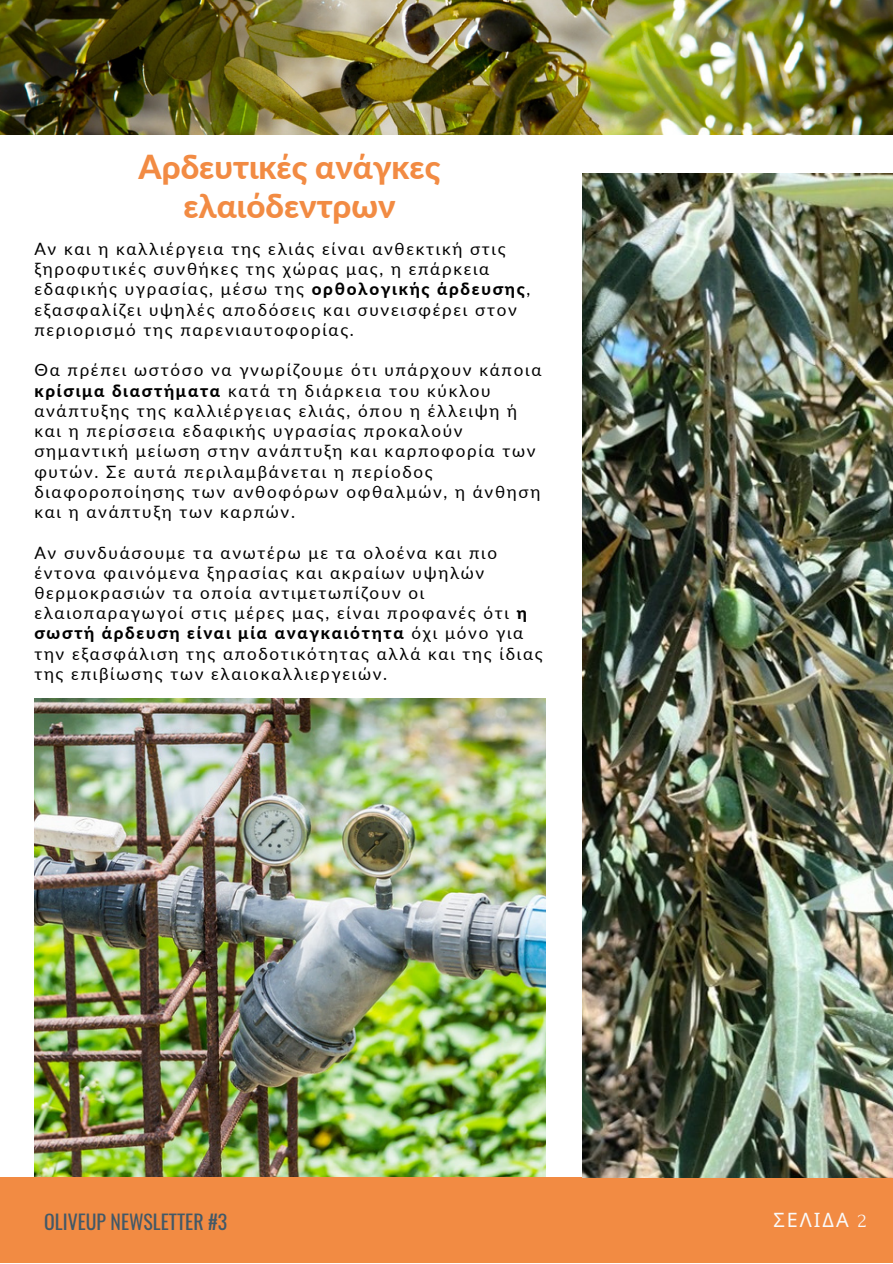
<style>
.page{position:relative;width:893px;height:1264px;background:#fff}
.page>*{position:absolute;margin:0;border:0;box-sizing:border-box;transform-origin:0 0}
.t1{font:800 33px/39.3px "Lato";color:#f28b43;text-align:center}
.t2{font:19.8px "Oswald";color:#435967}
.t3{font:19.8px "Noto Sans";letter-spacing:.1em;color:#fafafa}
.t4{font:16.95px/20.2px "Lato";letter-spacing:.1em;color:#000}
.s1{font-weight:800}
.s2{font-family:"Forum"}
</style>
<div class="page">
<div style="left:0;top:1176px;width:892px;height:86px;background:#f28b43"></div>
<img style="left:0;top:0;width:892px;height:134px">
<img style="left:34px;top:698px;width:511px;height:478px">
<img style="left:582px;top:174px;width:310px;height:1002px">
<p class="t1" style="left:138px;top:146px;width:303px">Αρδευτικές ανάγκες ελαιόδεντρων</p>
<p class="t4" style="left:34px;top:238px;width:497px">Αν και η καλλιέργεια της ελιάς είναι ανθεκτική στις ξηροφυτικές συνθήκες της χώρας μας, η επάρκεια εδαφικής υγρασίας, μέσω της <span class="s1">ορθολογικής άρδευσης</span>, εξασφαλίζει υψηλές αποδόσεις και συνεισφέρει στον περιορισμό της παρενιαυτοφορίας.</p>
<p class="t4" style="left:34px;top:359px;width:508px">Θα πρέπει ωστόσο να γνωρίζουμε ότι υπάρχουν κάποια <span class="s1">κρίσιμα διαστήματα</span> κατά τη διάρκεια του κύκλου ανάπτυξης της καλλιέργειας ελιάς, όπου η έλλειψη ή και η περίσσεια εδαφικής υγρασίας προκαλούν σημαντική μείωση στην ανάπτυξη και καρποφορία των φυτών. Σε αυτά περιλαμβάνεται η περίοδος διαφοροποίησης των ανθοφόρων οφθαλμών, η άνθηση και η ανάπτυξη των καρπών.</p>
<p class="t4" style="left:34px;top:542px;width:510px">Αν συνδυάσουμε τα ανωτέρω με τα ολοένα και πιο έντονα φαινόμενα ξηρασίας και ακραίων υψηλών θερμοκρασιών τα οποία αντιμετωπίζουν οι ελαιοπαραγωγοί στις μέρες μας, είναι προφανές ότι <span class="s1">η σωστή άρδευση είναι μία αναγκαιότητα</span> όχι μόνο για την εξασφάλιση της αποδοτικότητας αλλά και της ίδιας της επιβίωσης των ελαιοκαλλιεργειών.</p>
<p class="t2" style="left:44px;top:1205px;width:184px">OLIVEUP NEWSLETTER #3</p>
<p class="t3" style="left:773px;top:1205px;width:94px">ΣΕΛΙΔΑ <span class="s2">2</span></p>
</div>
